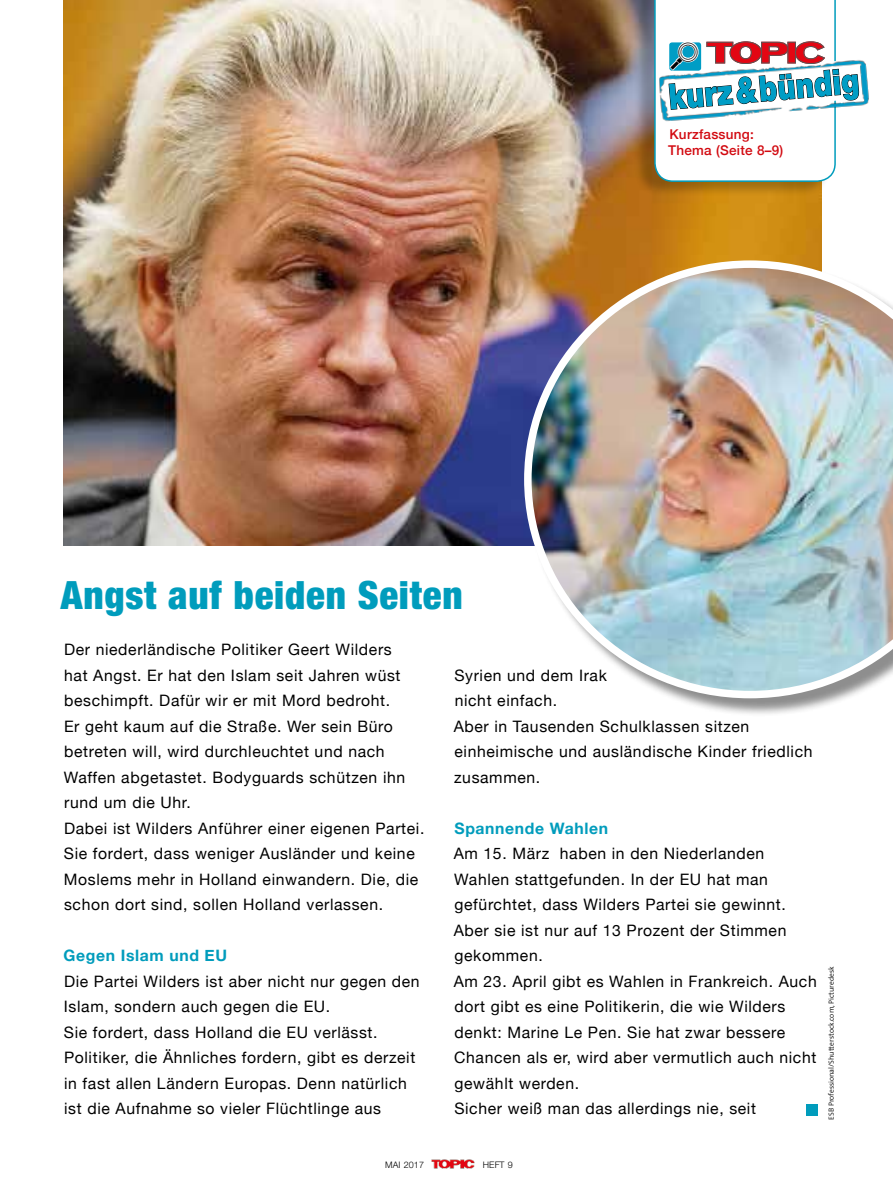
<style>
.page{position:relative;width:893px;height:1200px;background:#fff}
.page>*{position:absolute;margin:0;border:0;box-sizing:border-box;transform-origin:0 0}
.t1{font:900 condensed 39px "Helvetica Neue LT Std";letter-spacing:.02em;color:#009cbc}
.t2{font:15.75px/25.5px "Helvetica Neue";letter-spacing:.04em;color:#000}
.t3{font:700 15.75px "Helvetica Neue";letter-spacing:.04em;color:#009cbc}
.t4{font:500 13.5px/16.5px "Helvetica Neue";letter-spacing:.02em;color:#d20a11}
.t5{font:300 9px "Helvetica Neue LT Std";letter-spacing:.01em;color:#000}
.t6{font:300 7.5px "The Sans";color:#000}
</style>
<div class="page">
<img style="left:64px;top:0;width:758px;height:545px">
<div style="left:526px;top:262px;width:367px;height:455px;background:#000;opacity:.45"></div>
<img style="left:524px;top:260px;width:369px;height:438px">
<img style="left:432px;top:1159px;width:43px;height:9px">
<div style="left:633px;top:0;width:198px;height:197px;background:#000;opacity:.25"></div>
<img style="left:862px;top:60px;width:7px;height:46px">
<div style="left:806px;top:1103px;width:12px;height:12px;background:#009cbc"></div>
<svg style="left:654px;top:0;width:208px;height:182px"></svg>
<p class="t4" style="left:668px;top:124px;width:117px">Kurzfassung:<br>Thema (Seite 8–9)</p>
<h1 class="t1" style="left:61px;top:570px;width:403px">Angst auf beiden Seiten</h1>
<p class="t2" style="left:64px;top:636px;width:362px">Der niederländische Politiker Geert Wilders<br>hat Angst. Er hat den Islam seit Jahren wüst beschimpft. Dafür wir er mit Mord bedroht.<br>Er geht kaum auf die Straße. Wer sein Büro betreten will, wird durchleuchtet und nach Waffen abgetastet. Bodyguards schützen ihn rund um die Uhr.<br>Dabei ist Wilders Anführer einer eigenen Partei.<br>Sie fordert, dass weniger Ausländer und keine Moslems mehr in Holland einwandern. Die, die schon dort sind, sollen Holland verlassen.</p>
<p class="t3" style="left:64px;top:945px;width:165px">Gegen Islam und EU</p>
<p class="t2" style="left:64px;top:967px;width:357px">Die Partei Wilders ist aber nicht nur gegen den Islam, sondern auch gegen die EU.<br>Sie fordert, dass Holland die EU verlässt.<br>Politiker, die Ähnliches fordern, gibt es derzeit in fast allen Ländern Europas. Denn natürlich ist die Aufnahme so vieler Flüchtlinge aus</p>
<p class="t2" style="left:454px;top:661px;width:360px">Syrien und dem Irak<br>nicht einfach.<br>Aber in Tausenden Schulklassen sitzen einheimische und ausländische Kinder friedlich zusammen.</p>
<p class="t3" style="left:455px;top:818px;width:155px">Spannende Wahlen</p>
<p class="t2" style="left:454px;top:840px;width:365px">Am 15. März haben in den Niederlanden Wahlen stattgefunden. In der EU hat man gefürchtet, dass Wilders Partei sie gewinnt.<br>Aber sie ist nur auf 13 Prozent der Stimmen gekommen.<br>Am 23. April gibt es Wahlen in Frankreich. Auch dort gibt es eine Politikerin, die wie Wilders denkt: Marine Le Pen. Sie hat zwar bessere Chancen als er, wird aber vermutlich auch nicht gewählt werden.<br>Sicher weiß man das allerdings nie, seit</p>
<p class="t6" style="left:825px;top:1119px;width:155px;rotate:-90deg">ESB Professional/Shutterstock.com, Picturedesk</p>
<p class="t5" style="left:385px;top:1158px;width:40px">MAI 2017</p>
<p class="t5" style="left:483px;top:1158px;width:31px">HEFT 9</p>
</div>
